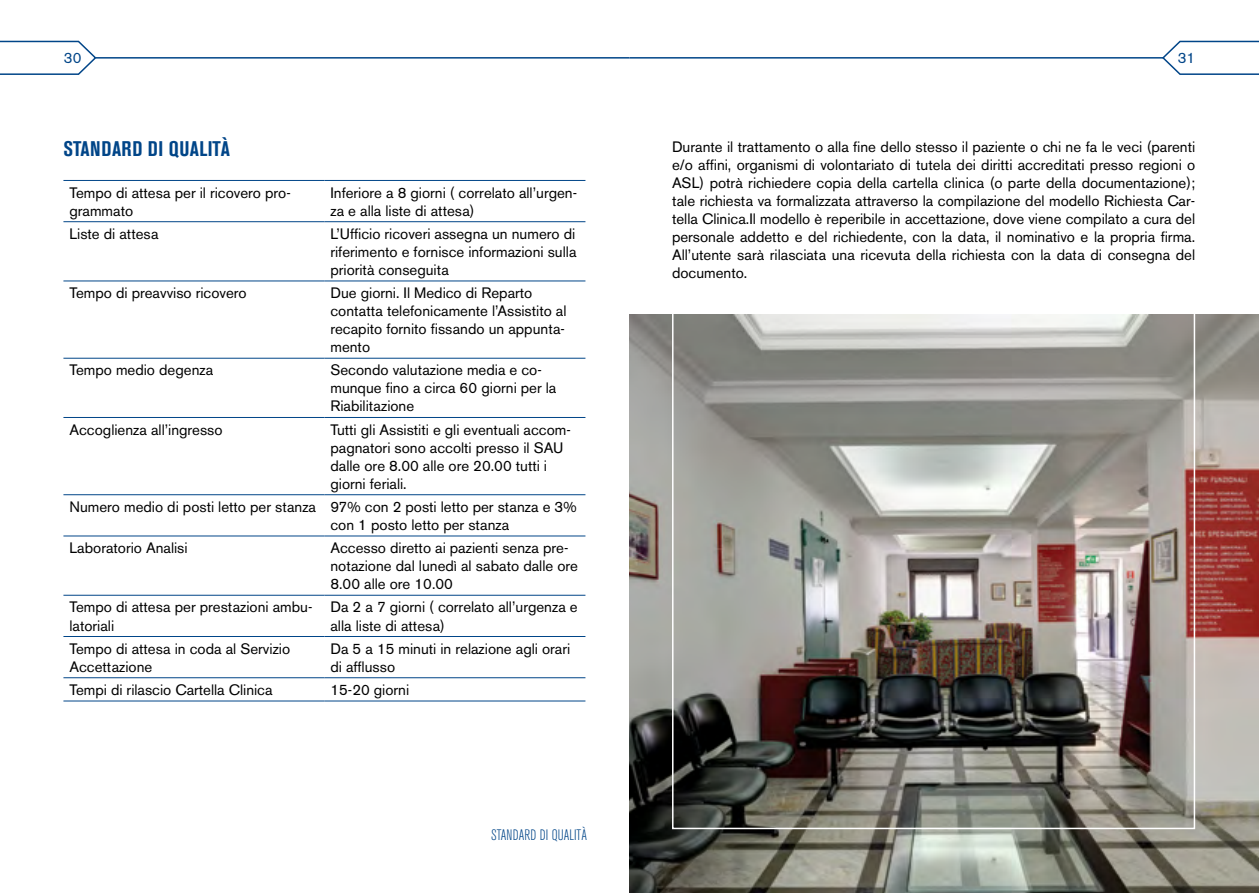
<style>
.page{position:relative;width:1259px;height:893px;background:#fff}
.page>*{position:absolute;margin:0;border:0;box-sizing:border-box;transform-origin:0 0}
.t1{font:700 condensed 21px "Akzidenz Grotesk BE";color:#004588}
.t2{font:15px/18px "Akzidenz Grotesk BE";color:#000}
.t3{font:300 condensed 15px "Akzidenz Grotesk BE";color:#004588}
.t4{font:15px "Akzidenz Grotesk BE";color:#004588}
</style>
<div class="page">
<hr style="left:629px;top:57px;width:534px;height:2px;background:#004588">
<hr style="left:95px;top:57px;width:534px;height:2px;background:#004588">
<svg style="left:1161px;top:40px;width:98px;height:35px"></svg>
<svg style="left:0;top:40px;width:98px;height:35px"></svg>
<img style="left:629px;top:315px;width:630px;height:578px">
<div style="left:672px;top:293px;width:523px;height:536px;border:2px solid #fff"></div>
<hr style="left:63px;top:281px;width:261px;height:1px;background:#004588">
<hr style="left:324px;top:281px;width:261px;height:1px;background:#004588">
<hr style="left:63px;top:358px;width:261px;height:1px;background:#004588">
<hr style="left:324px;top:358px;width:261px;height:1px;background:#004588">
<hr style="left:63px;top:417px;width:261px;height:1px;background:#004588">
<hr style="left:324px;top:417px;width:261px;height:1px;background:#004588">
<hr style="left:63px;top:494px;width:261px;height:1px;background:#004588">
<hr style="left:324px;top:494px;width:261px;height:1px;background:#004588">
<hr style="left:63px;top:536px;width:261px;height:1px;background:#004588">
<hr style="left:324px;top:536px;width:261px;height:1px;background:#004588">
<hr style="left:63px;top:595px;width:261px;height:1px;background:#004588">
<hr style="left:324px;top:595px;width:261px;height:1px;background:#004588">
<hr style="left:63px;top:636px;width:261px;height:1px;background:#004588">
<hr style="left:324px;top:636px;width:261px;height:1px;background:#004588">
<hr style="left:63px;top:677px;width:261px;height:1px;background:#004588">
<hr style="left:324px;top:677px;width:261px;height:1px;background:#004588">
<hr style="left:63px;top:701px;width:261px;height:1px;background:#004588">
<hr style="left:324px;top:701px;width:261px;height:1px;background:#004588">
<hr style="left:63px;top:221px;width:261px;height:1px;background:#004588">
<hr style="left:324px;top:221px;width:261px;height:1px;background:#004588">
<hr style="left:63px;top:180px;width:261px;height:1px;background:#004588">
<hr style="left:324px;top:180px;width:261px;height:1px;background:#004588">
<p class="t4" style="left:64px;top:49px;width:19px">30</p>
<p class="t4" style="left:1177px;top:49px;width:19px">31</p>
<h1 class="t1" style="left:63px;top:137px;width:11px">STANDARD</h1>
<h1 class="t1" style="left:148px;top:137px;width:31px">DI QUALIT</h1>
<h1 class="t1" style="left:221px;top:137px;width:11px">à</h1>
<p class="t2" style="left:69px;top:183px;width:223px">Tempo di attesa per il ricovero pro&shy;grammato</p>
<p class="t2" style="left:330px;top:183px;width:248px">Inferiore a 8 giorni ( correlato all’urgen&shy;za e alla liste di attesa)</p>
<p class="t2" style="left:69px;top:225px;width:91px">Liste di attesa</p>
<p class="t2" style="left:330px;top:225px;width:247px;text-align:justify">L’Ufficio ricoveri assegna un numero di riferimento e fornisce informazioni sulla priorità conseguita</p>
<p class="t2" style="left:69px;top:284px;width:179px">Tempo di preavviso ricovero</p>
<p class="t2" style="left:330px;top:284px;width:238px">Due giorni. Il Medico di Reparto contatta telefonicamente l’Assistito al recapito fornito fissando un appunta&shy;mento</p>
<p class="t2" style="left:69px;top:361px;width:145px">Tempo medio degenza</p>
<p class="t2" style="left:330px;top:361px;width:227px">Secondo valutazione media e co&shy;munque fino a circa 60 giorni per la<br>Riabilitazione</p>
<p class="t2" style="left:69px;top:420px;width:155px">Accoglienza all’ingresso</p>
<p class="t2" style="left:330px;top:420px;width:242px">Tutti gli Assistiti e gli eventuali accom&shy;pagnatori sono accolti presso il SAU dalle ore 8.00 alle ore 20.00 tutti i giorni feriali.</p>
<p class="t2" style="left:330px;top:498px;width:248px;text-indent:-261px">Numero medio di posti letto per stanza 97% con 2 posti letto per stanza e 3% con 1 posto letto per stanza</p>
<p class="t2" style="left:69px;top:539px;width:120px">Laboratorio Analisi</p>
<p class="t2" style="left:330px;top:539px;width:249px">Accesso diretto ai pazienti senza pre&shy;notazione dal lunedì al sabato dalle ore<br>8.00 alle ore 10.00</p>
<p class="t2" style="left:69px;top:598px;width:244px">Tempo di attesa per prestazioni ambu&shy;latoriali</p>
<p class="t2" style="left:330px;top:598px;width:249px">Da 2 a 7 giorni ( correlato all’urgenza e alla liste di attesa)</p>
<p class="t2" style="left:69px;top:639px;width:222px">Tempo di attesa in coda al Servizio<br>Accettazione</p>
<p class="t2" style="left:330px;top:639px;width:241px">Da 5 a 15 minuti in relazione agli orari di afflusso</p>
<p class="t2" style="left:69px;top:681px;width:205px">Tempi di rilascio Cartella Clinica</p>
<p class="t2" style="left:330px;top:681px;width:80px">15-20 giorni</p>
<p class="t3" style="left:491px;top:827px;width:7px">STANDARD</p>
<p class="t3" style="left:540px;top:827px;width:49px">DI QUALITÀ</p>
<p class="t2" style="left:672px;top:137px;width:525px;text-align:justify">Durante il trattamento o alla fine dello stesso il paziente o chi ne fa le veci (parenti e/o affini, organismi di volontariato di tutela dei diritti accreditati presso regioni o ASL) potrà richiedere copia della cartella clinica (o parte della documentazione); tale richiesta va formalizzata attraverso la compilazione del modello Richiesta Car&shy;tella Clinica.Il modello è reperibile in accettazione, dove viene compilato a cura del personale addetto e del richiedente, con la data, il nominativo e la propria firma.<br>All’utente sarà rilasciata una ricevuta della richiesta con la data di consegna del documento.</p>
</div>
